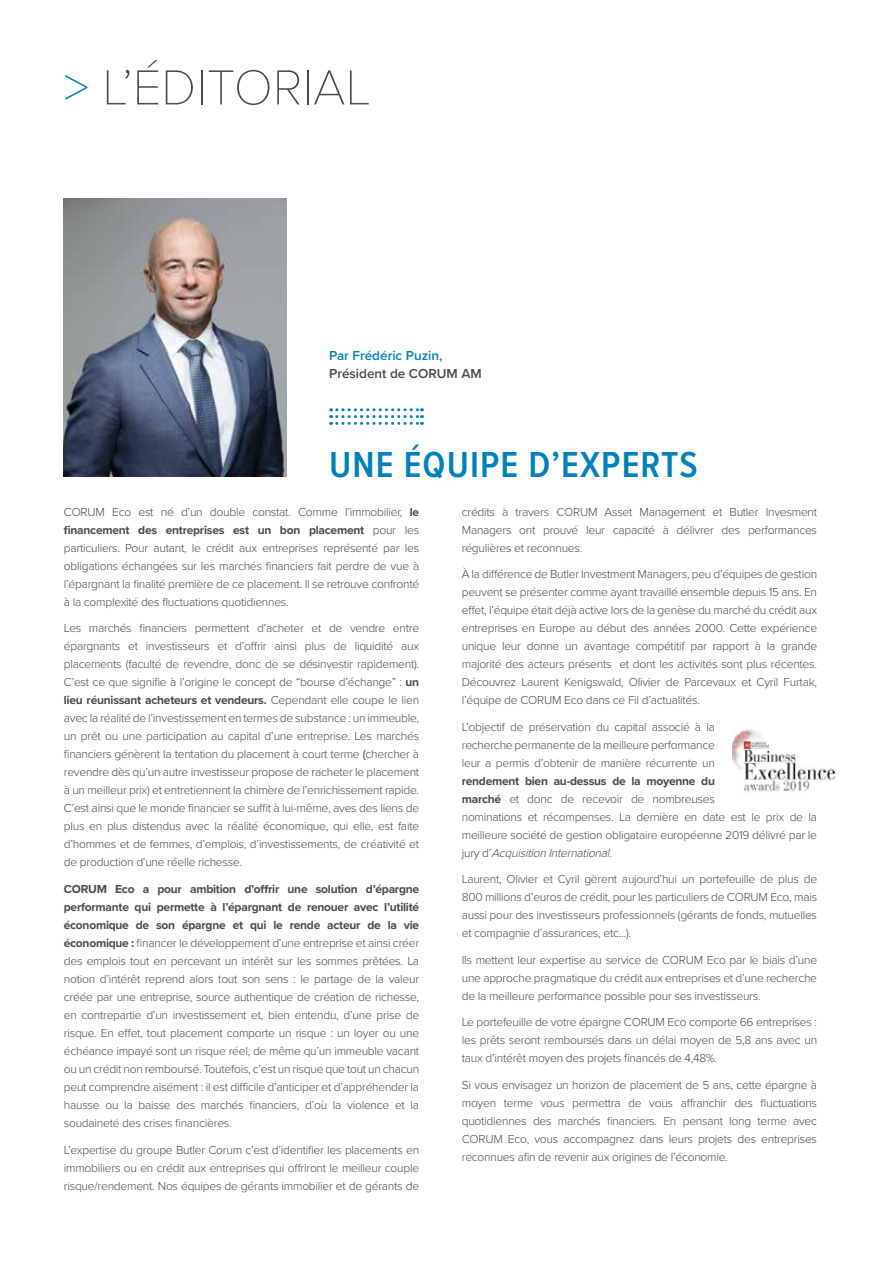
<style>
.page{position:relative;width:881px;height:1263px;background:#fff}
.page>*{position:absolute;margin:0;border:0;box-sizing:border-box;transform-origin:0 0}
.t1{font:100 51px "Proxima Nova T";color:#4a4a49}
.t2{font:600 37.5px "Proxima Nova Cond";letter-spacing:.03em;color:#0082b9}
.t3{font:600 13.5px "Proxima Nova";color:#4a4a49}
.t4{font:600 13.5px "Proxima Nova";color:#0082b9}
.t5{font:300 12px/18px "Proxima Nova";letter-spacing:-.02em;color:#4a4a49;text-align:justify}
.s1{color:#0082b9}
.s2{font-weight:700}
.s3{font-weight:400}
.s4{font-style:italic}
</style>
<div class="page">
<img style="left:64px;top:199px;width:222px;height:277px">
<svg style="left:330px;top:408px;width:92px;height:17px"></svg>
<img style="left:732px;top:729px;width:104px;height:63px">
<h1 class="t1" style="left:64px;top:49px;width:308px"><span class="s1">&gt;</span> L’ÉDITORIAL</h1>
<p class="t4" style="left:329px;top:346px;width:115px">Par Frédéric Puzin,</p>
<p class="t3" style="left:329px;top:364px;width:154px">Président de CORUM AM</p>
<h2 class="t2" style="left:329px;top:436px;width:370px">UNE ÉQUIPE D’EXPERTS</h2>
<p class="t5" style="left:64px;top:502px;width:357px">CORUM Eco est né d’un double constat. Comme l’immobilier, <span class="s2">le financement des entreprises est un bon placement</span> pour les particuliers. Pour autant, le crédit aux entreprises représenté par les obligations échangées sur les marchés financiers fait perdre de vue à l’épargnant la finalité première de ce placement. Il se retrouve confronté à la complexité des fluctuations quotidiennes.</p>
<p class="t5" style="left:64px;top:619px;width:357px">Les marchés financiers permettent d’acheter et de vendre entre épargnants et investisseurs et d’offrir ainsi plus de liquidité aux placements (faculté de revendre, donc de se désinvestir rapidement).<br>C’est ce que signifie à l’origine le concept de “bourse d’échange” : <span class="s2">un lieu réunissant acheteurs et vendeurs.</span> Cependant elle coupe le lien avec la réalité de l’investissement en termes de substance : un immeuble, un prêt ou une participation au capital d’une entreprise. Les marchés financiers génèrent la tentation du placement à court terme <span class="s3">(</span>chercher à revendre dès qu’un autre investisseur propose de racheter le placement à un meilleur prix) et entretiennent la chimère de l’enrichissement rapide.<br>C’est ainsi que le monde financier se suffit à lui-même, aves des liens de plus en plus distendus avec la réalité économique, qui elle, est faite d’hommes et de femmes, d’emplois, d’investissements, de créativité et de production d’une réelle richesse.</p>
<p class="t5" style="left:64px;top:879px;width:357px"><span class="s2">CORUM Eco a pour ambition d’offrir une solution d’épargne performante qui permette à l’épargnant de renouer avec l’utilité économique de son épargne et qui le rende acteur de la vie économique :</span> financer le développement d’une entreprise et ainsi créer des emplois tout en percevant un intérêt sur les sommes prêtées. La notion d’intérêt reprend alors tout son sens : le partage de la valeur créée par une entreprise, source authentique de création de richesse, en contrepartie d’un investissement et, bien entendu, d’une prise de risque. En effet, tout placement comporte un risque : un loyer ou une échéance impayé sont un risque réel, de même qu’un immeuble vacant ou un crédit non remboursé. Toutefois, c’est un risque que tout un chacun peut comprendre aisément : il est difficile d’anticiper et d’appréhender la hausse ou la baisse des marchés financiers, d’où la violence et la soudaineté des crises financières.</p>
<p class="t5" style="left:64px;top:1140px;width:357px">L’expertise du groupe Butler Corum c’est d’identifier les placements en immobiliers ou en crédit aux entreprises qui offriront le meilleur couple risque/rendement. Nos équipes de gérants immobilier et de gérants de</p>
<p class="t5" style="left:461px;top:502px;width:357px">crédits à travers CORUM Asset Management et Butler Invesment Managers ont prouvé leur capacité à délivrer des performances régulières et reconnues.</p>
<p class="t5" style="left:461px;top:565px;width:357px">À la différence de Butler Investment Managers, peu d’équipes de gestion peuvent se présenter comme ayant travaillé ensemble depuis 15 ans. En effet, l’équipe était déjà active lors de la genèse du marché du crédit aux entreprises en Europe au début des années 2000. Cette expérience unique leur donne un avantage compétitif par rapport à la grande majorité des acteurs présents et dont les activités sont plus récentes.<br>Découvrez Laurent Kenigswald, Olivier de Parcevaux et Cyril Furtak, l’équipe de CORUM Eco dans ce Fil d’actualités.</p>
<p class="t5" style="left:461px;top:717px;width:254px">L’objectif de préservation du capital associé à la recherche permanente de la meilleure performance leur a permis d’obtenir de manière récurrente un</p>
<p class="t5" style="left:461px;top:771px;width:357px;text-align:left"><span class="s2">rendement bien au-dessus de la moyenne du<br>marché</span> et donc de recevoir de nombreuses<br>nominations et récompenses. La dernière en date est le prix de la meilleure société de gestion obligataire européenne 2019 délivré par le j u ry d ’ <span class="s4">AcquisitionInternational</span>.</p>
<p class="t5" style="left:461px;top:870px;width:357px">Laurent, Olivier et Cyril gèrent aujourd’hui un portefeuille de plus de 800 millions d’euros de crédit, pour les particuliers de CORUM Eco, mais aussi pour des investisseurs professionnels (gérants de fonds, mutuelles et compagnie d’assurances, etc...).</p>
<p class="t5" style="left:461px;top:950px;width:357px">Ils mettent leur expertise au service de CORUM Eco par le biais d’une une approche pragmatique du crédit aux entreprises et d’une recherche de la meilleure performance possible pour ses investisseurs.</p>
<p class="t5" style="left:461px;top:1013px;width:357px">Le portefeuille de votre épargne CORUM Eco comporte 66 entreprises : les prêts seront remboursés dans un délai moyen de 5,8 ans avec un taux d’intérêt moyen des projets financés de 4,48%.</p>
<p class="t5" style="left:461px;top:1075px;width:357px">Si vous envisagez un horizon de placement de 5 ans, cette épargne à moyen terme vous permettra de vous affranchir des fl uctuations quotidiennes des marchés financiers. En pensant long terme avec CORUM Eco, vous accompagnez dans leurs projets des entreprises reconnues afin de revenir aux origines de l’économie.</p>
</div>
